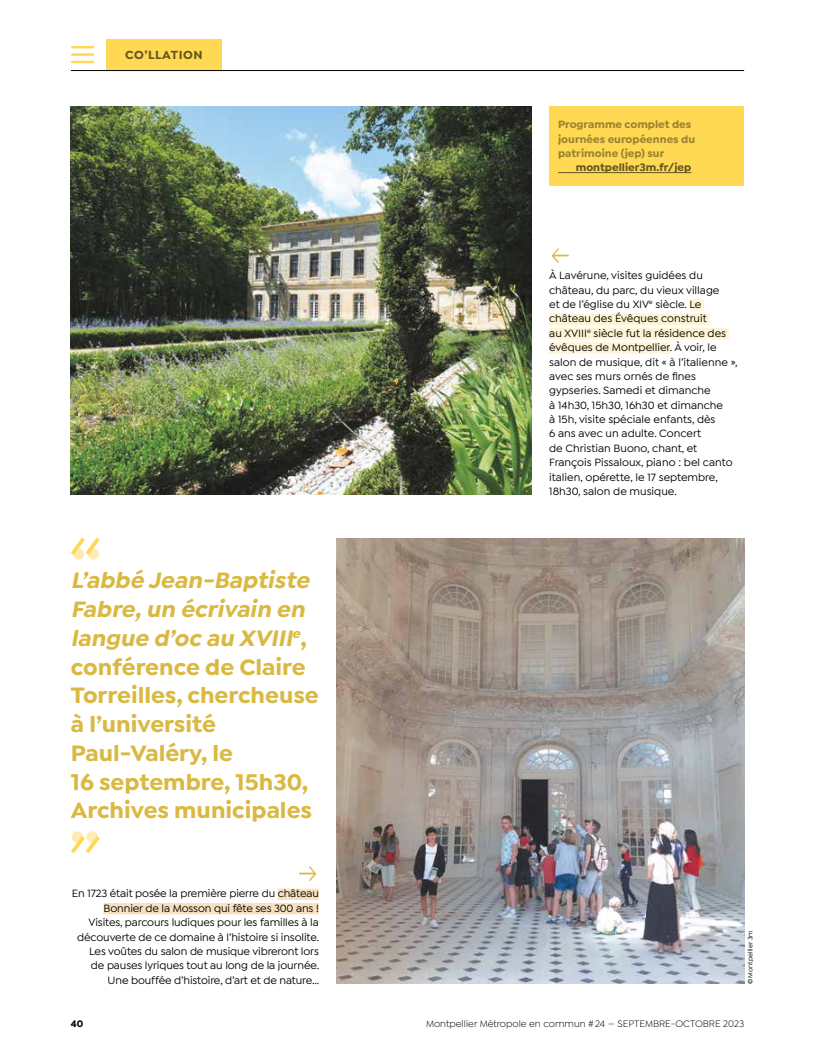
<style>
.page{position:relative;width:815px;height:1063px;background:#fff}
.page>*{position:absolute;margin:0;border:0;box-sizing:border-box;transform-origin:0 0}
.EXERGUE{font:700 23.75px/28.8px "Isidora Sans";color:#dab942}
.t1{font:700 12.5px "Isidora Sans";letter-spacing:.05em;color:#61571e}
.TXT_COURANT_-_drapeau{font:500 11.25px/14.4px "Isidora Sans";color:#000;text-align:right}
.TXT_COURANT_-_drapeau-2{font:700 11.25px/14.4px "Isidora Sans";color:#98842f}
.INFOS{font:700 11.25px "Isidora Sans";color:#61571e}
.t2{font:10px "Isidora Sans";color:#000}
.t3{font:700 10px "Isidora Sans";color:#000}
.t4{font:500 6.88px "Isidora Sans";color:#000}
.s1{font-style:italic}
</style>
<div class="page">
<hr style="left:72px;top:46px;width:21px;height:2px;background:#ffd854">
<hr style="left:72px;top:53px;width:21px;height:3px;background:#ffd854">
<hr style="left:72px;top:61px;width:21px;height:2px;background:#ffd854">
<div style="left:106px;top:39px;width:115px;height:32px;background:#ffd854"></div>
<hr style="left:71px;top:70px;width:673px;height:1px;background:#000">
<img style="left:71px;top:107px;width:460px;height:388px">
<img style="left:337px;top:538px;width:407px;height:446px">
<div style="left:278px;top:889px;width:41px;height:11px;background:#f9e1be"></div>
<div style="left:104px;top:903px;width:215px;height:11px;background:#f9e1be"></div>
<div style="left:689px;top:299px;width:15px;height:12px;background:#fff4d3"></div>
<div style="left:549px;top:314px;width:161px;height:11px;background:#fff4d3"></div>
<div style="left:549px;top:328px;width:38px;height:11px;background:#fff4d3"></div>
<hr style="left:587px;top:328px;width:4px;height:11px;background:#fff4d3">
<div style="left:591px;top:328px;width:138px;height:11px;background:#fff4d3"></div>
<div style="left:549px;top:342px;width:121px;height:12px;background:#fff4d3"></div>
<svg style="left:71px;top:537px;width:29px;height:22px"></svg>
<svg style="left:71px;top:832px;width:29px;height:22px"></svg>
<div style="left:549px;top:107px;width:195px;height:79px;background:#ffd854"></div>
<hr style="left:558px;top:172px;width:133px;height:1px;background:#61571e">
<p class="t1" style="left:125px;top:47px;width:79px">CO’LLATION</p>
<p class="EXERGUE" style="left:71px;top:566px;width:250px"><span class="s1">L’abbé Jean-Baptiste<br>Fabre,un écrivain en langue d’oc au XVIII</span><sup>e</sup>, conférence de Claire<br>Torreilles, chercheuse à l’université<br>Paul-Valéry, le<br>16 septembre, 15h30,<br>Archives municipales</p>
<p class="TXT_COURANT_-_drapeau" style="left:72px;top:887px;width:249px">En 1723 était posée la première pierre du château Bonnier de la Mosson qui fête ses 300 ans !<br>Visites, parcours ludiques pour les familles à la découverte de ce domaine à l’histoire si insolite.<br>Les voûtes du salon de musique vibreront lors<br>de pauses lyriques tout au long de la journée.<br>Une bouffée d’histoire, d’art et de nature...</p>
<p class="TXT_COURANT_-_drapeau-2" style="left:558px;top:117px;width:139px">Programme complet des journées européennes du patrimoine (jep) sur</p>
<p class="INFOS" style="left:576px;top:161px;width:117px">montpellier3m.fr/jep</p>
<p class="TXT_COURANT_-_drapeau" style="left:549px;top:268px;width:190px;text-align:left">À Lavérune, visites guidées du château, du parc, du vieux village<br>et de l’église du XIV<sup>e</sup> siècle. Le château des Évêques construit<br>au XVIII<sup>e</sup> siècle fut la résidence des évêques de Montpellier. À voir, le salon de musique, dit « à l’italienne », avec ses murs ornés de fines gypseries. Samedi et dimanche<br>à 14h30, 15h30, 16h30 et dimanche<br>à 15h, visite spéciale enfants, dès<br>6 ans avec un adulte. Concert<br>de Christian Buono, chant, et<br>François Pissaloux, piano : bel canto italien, opérette, le 17 septembre,<br>18h30, salon de musique.</p>
<p class="t4" style="left:746px;top:984px;width:55px;rotate:-90deg">©Montpellier 3m</p>
<p class="t3" style="left:71px;top:1017px;width:14px">40</p>
<p class="t2" style="left:426px;top:1018px;width:320px">Montpellier Métropole en commun #24 — SEPTEMBRE-OCTOBRE 2023</p>
</div>
